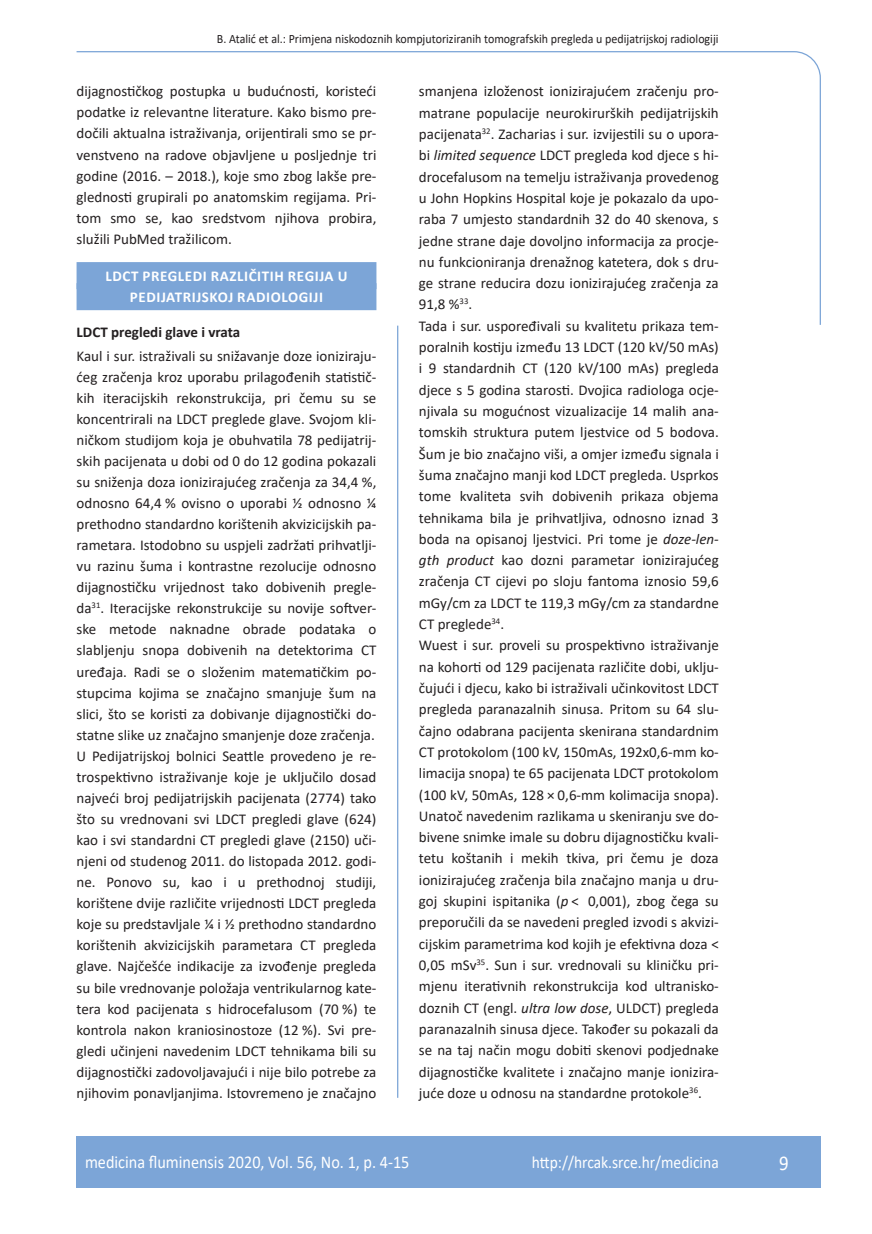
<style>
.page{position:relative;width:872px;height:1234px;background:#fff}
.page>*{position:absolute;margin:0;border:0;box-sizing:border-box;transform-origin:0 0}
.t1{font:21px "Calibri";color:#fff;scale:.9 1}
.t2{font:18px "Calibri";color:#fff;scale:.9 1}
.t3{font:17.25px "Calibri";color:#fff;scale:.9 1}
.osnovni_tekst{font:15px/21.3px "Calibri";color:#231f20;text-align:justify}
.naslov_ruler{font:700 15px "Calibri";letter-spacing:.04em;color:#fff}
.podnaslov{font:700 15px "Calibri";color:#231f20}
.glava{font:12.75px "Calibri";color:#231f20;scale:.94 1}
.s1{font-style:italic}
</style>
<div class="page">
<svg style="left:76px;top:51px;width:745px;height:275px"></svg>
<hr style="left:397px;top:325px;width:1px;height:772px;background:#7ca5d7">
<div style="left:77px;top:1135px;width:744px;height:51px;background:#7ca5d7"></div>
<div style="left:77px;top:262px;width:299px;height:27px;background:#7ca5d7"></div>
<div style="left:77px;top:283px;width:299px;height:27px;background:#7ca5d7"></div>
<p class="glava" style="left:217px;top:29px;width:535px">B. Atalić et al.: Primjena niskodoznih kompjutoriziranih tomografskih pregleda u pedijatrijskoj radiologiji</p>
<p class="osnovni_tekst" style="left:77px;top:80px;width:301px">dijagnostičkog postupka u budućnosti, koristeći podatke iz relevantne literature. Kako bismo pre&shy;dočili aktualna istraživanja, orijentirali smo se pr&shy;venstveno na radove objavljene u posljednje tri godine (2016. – 2018.), koje smo zbog lakše pre&shy;glednosti grupirali po anatomskim regijama. Pri&shy;tom smo se, kao sredstvom njihova probira, služili PubMed tražilicom.</p>
<p class="naslov_ruler" style="left:105px;top:265px;width:243px">LDCT PREGLEDI RAZLIČITIH REGIJA U</p>
<p class="naslov_ruler" style="left:130px;top:286px;width:195px">PEDIJATRIJSKOJ RADIOLOGIJI</p>
<p class="podnaslov" style="left:77px;top:321px;width:165px">LDCT pregledi glave i vrata</p>
<p class="osnovni_tekst" style="left:77px;top:344px;width:301px">Kaul i sur. istraživali su snižavanje doze ioniziraju&shy;ćeg zračenja kroz uporabu prilagođenih statistič&shy;kih iteracijskih rekonstrukcija, pri čemu su se koncentrirali na LDCT preglede glave. Svojom kli&shy;ničkom studijom koja je obuhvatila 78 pedijatrij&shy;skih pacijenata u dobi od 0 do 12 godina pokazali su sniženja doza ionizirajućeg zračenja za 34,4 %, odnosno 64,4 % ovisno o uporabi ½ odnosno ¼ prethodno standardno korištenih akvizicijskih pa&shy;rametara. Istodobno su uspjeli zadržati prihvatlji&shy;vu razinu šuma i kontrastne rezolucije odnosno dijagnostičku vrijednost tako dobivenih pregle&shy;da<sup>31</sup>. Iteracijske rekonstrukcije su novije softver&shy;ske metode naknadne obrade podataka o slabljenju snopa dobivenih na detektorima CT uređaja. Radi se o složenim matematičkim po&shy;stupcima kojima se značajno smanjuje šum na slici, što se koristi za dobivanje dijagnostički do&shy;statne slike uz značajno smanjenje doze zračenja.</p>
<p class="osnovni_tekst" style="left:77px;top:744px;width:301px">U Pedijatrijskoj bolnici Seattle provedeno je re&shy;trospektivno istraživanje koje je uključilo dosad najveći broj pedijatrijskih pacijenata (2774) tako što su vrednovani svi LDCT pregledi glave (624) kao i svi standardni CT pregledi glave (2150) uči&shy;njeni od studenog 2011. do listopada 2012. godi&shy;ne. Ponovo su, kao i u prethodnoj studiji, korištene dvije različite vrijednosti LDCT pregleda koje su predstavljale ¼ i ½ prethodno standardno korištenih akvizicijskih parametara CT pregleda glave. Najčešće indikacije za izvođenje pregleda su bile vrednovanje položaja ventrikularnog kate&shy;tera kod pacijenata s hidrocefalusom (70 %) te kontrola nakon kraniosinostoze (12 %). Svi pre&shy;gledi učinjeni navedenim LDCT tehnikama bili su dijagnostički zadovoljavajući i nije bilo potrebe za njihovim ponavljanjima. Istovremeno je značajno</p>
<p class="osnovni_tekst" style="left:419px;top:80px;width:301px">smanjena izloženost ionizirajućem zračenju pro&shy;matrane populacije neurokirurških pedijatrijskih pacijenata<sup>32</sup>. Zacharias i sur. izvijestili su o upora&shy;bi <span class="s1">limited sequence</span> LDCT pregleda kod djece s hi&shy;drocefalusom na temelju istraživanja provedenog u John Hopkins Hospital koje je pokazalo da upo&shy;raba 7 umjesto standardnih 32 do 40 skenova, s jedne strane daje dovoljno informacija za procje&shy;nu funkcioniranja drenažnog katetera, dok s dru&shy;ge strane reducira dozu ionizirajućeg zračenja za 91,8 %<sup>33</sup>.</p>
<p class="osnovni_tekst" style="left:419px;top:314px;width:301px">Tada i sur. uspoređivali su kvalitetu prikaza tem&shy;poralnih kostiju između 13 LDCT (120 kV/50 mAs) i 9 standardnih CT (120 kV/100 mAs) pregleda djece s 5 godina starosti. Dvojica radiologa ocje&shy;njivala su mogućnost vizualizacije 14 malih ana&shy;tomskih struktura putem ljestvice od 5 bodova.<br>Šum je bio značajno viši, a omjer između signala i šuma značajno manji kod LDCT pregleda. Usprkos tome kvaliteta svih dobivenih prikaza objema tehnikama bila je prihvatljiva, odnosno iznad 3 boda na opisanoj ljestvici. Pri tome je <span class="s1">doze-len&shy;gth product</span> kao dozni parametar ionizirajućeg zračenja CT cijevi po sloju fantoma iznosio 59,6 mGy/cm za LDCT te 119,3 mGy/cm za standardne CT preglede<sup>34</sup>.</p>
<p class="osnovni_tekst" style="left:419px;top:634px;width:301px">Wuest i sur. proveli su prospektivno istraživanje na kohorti od 129 pacijenata različite dobi, uklju&shy;čujući i djecu, kako bi istraživali učinkovitost LDCT pregleda paranazalnih sinusa. Pritom su 64 slu&shy;čajno odabrana pacijenta skenirana standardnim CT protokolom (100 kV, 150mAs, 192x0,6-mm ko&shy;limacija snopa) te 65 pacijenata LDCT protokolom (100 kV, 50mAs, 128 × 0,6-mm kolimacija snopa).<br>Unatoč navedenim razlikama u skeniranju sve do&shy;bivene snimke imale su dobru dijagnostičku kvali&shy;tetu koštanih i mekih tkiva, pri čemu je doza ionizirajućeg zračenja bila značajno manja u dru&shy;goj skupini ispitanika (<span class="s1">p</span> &lt; 0,001), zbog čega su preporučili da se navedeni pregled izvodi s akvizi&shy;cijskim parametrima kod kojih je efektivna doza &lt; 0,05 mSv<sup>35</sup>. Sun i sur. vrednovali su kliničku pri&shy;mjenu iterativnih rekonstrukcija kod ultranisko&shy;doznih CT (engl. <span class="s1">ultra low dose</span>, ULDCT) pregleda paranazalnih sinusa djece. Također su pokazali da se na taj način mogu dobiti skenovi podjednake dijagnostičke kvalitete i značajno manje ionizira&shy;juće doze u odnosu na standardne protokole<sup>36</sup>.</p>
<p class="t2" style="left:85px;top:1149px;width:362px">medicina fluminensis 2020, Vol. 56, No. 1, p. 4-15</p>
<p class="t3" style="left:532px;top:1150px;width:209px">http://hrcak.srce.hr/medicina</p>
<p class="t1" style="left:779px;top:1147px;width:12px">9</p>
</div>
